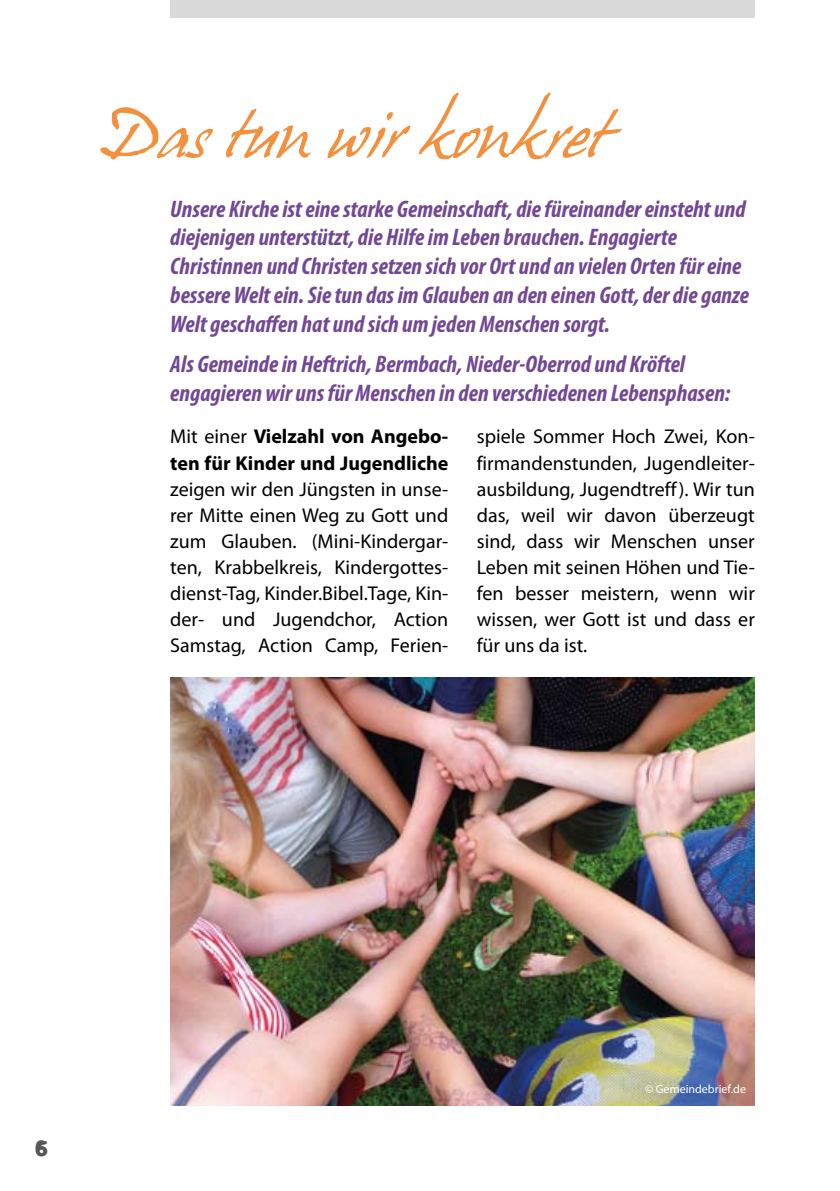
<style>
.page{position:relative;width:840px;height:1191px;background:#fff}
.page>*{position:absolute;margin:0;border:0;box-sizing:border-box;transform-origin:0 0}
.GB_überschrift_gross{font:60px "Hans Hand";color:#f3903e}
.GB_randbemerkung_kle{font:italic 700 condensed 24px/28.8px "Myriad Pro";color:#724894}
.t1{font:700 22px "Arial";color:#575756}
.GB_fließtext_block_2{font:20px/26px "Myriad Pro";color:#000;text-align:justify}
.GB_fließtext_block_2-2{font:12px "Myriad Pro";color:#fff}
.s1{font-weight:700}
</style>
<div class="page">
<div style="left:170px;top:0;width:584px;height:18px;background:#dadada"></div>
<img style="left:170px;top:677px;width:584px;height:429px">
<p class="GB_überschrift_gross" style="left:100px;top:102px;width:507px">Das tun wir konkret</p>
<p class="GB_randbemerkung_kle" style="left:170px;top:194px;width:580px">Unsere Kirche ist eine starke Gemeinschaft, die füreinander einsteht und diejenigen unterstützt, die Hilfe im Leben brauchen. Engagierte Christinnen und Christen setzen sich vor Ort und an vielen Orten für eine bessere Welt ein. Sie tun das im Glauben an den einen Gott, der die ganze Welt geschaffen hat und sich um jeden Menschen sorgt.</p>
<p class="GB_randbemerkung_kle" style="left:170px;top:349px;width:561px">Als Gemeinde in Heftrich, Bermbach, Nieder-Oberrod und Kröftel engagieren wir uns für Menschen in den verschiedenen Lebensphasen:</p>
<p class="GB_fließtext_block_2" style="left:476px;top:423px;width:279px">spiele Sommer Hoch Zwei, Kon&shy;firmandenstunden, Jugendleiter&shy;ausbildung, Jugendtreff). Wir tun das, weil wir davon überzeugt sind, dass wir Menschen unser Leben mit seinen Höhen und Tie&shy;fen besser meistern, wenn wir wissen, wer Gott ist und dass er für uns da ist.</p>
<p class="GB_fließtext_block_2" style="left:170px;top:423px;width:279px">Mit einer <span class="s1">Vielzahl von Angebo&shy;ten für Kinder und Jugendliche </span>zeigen wir den Jüngsten in unse&shy;rer Mitte einen Weg zu Gott und zum Glauben. (Mini-Kindergar&shy;ten, Krabbelkreis, Kindergottes&shy;dienst-Tag, Kinder.Bibel.Tage, Kin&shy;der- und Jugendchor, Action Samstag, Action Camp, Ferien-</p>
<p class="t1" style="left:35px;top:1133px;width:14px">6</p>
<p class="GB_fließtext_block_2-2" style="left:644px;top:1081px;width:102px">© Gemeindebrief.de</p>
</div>
